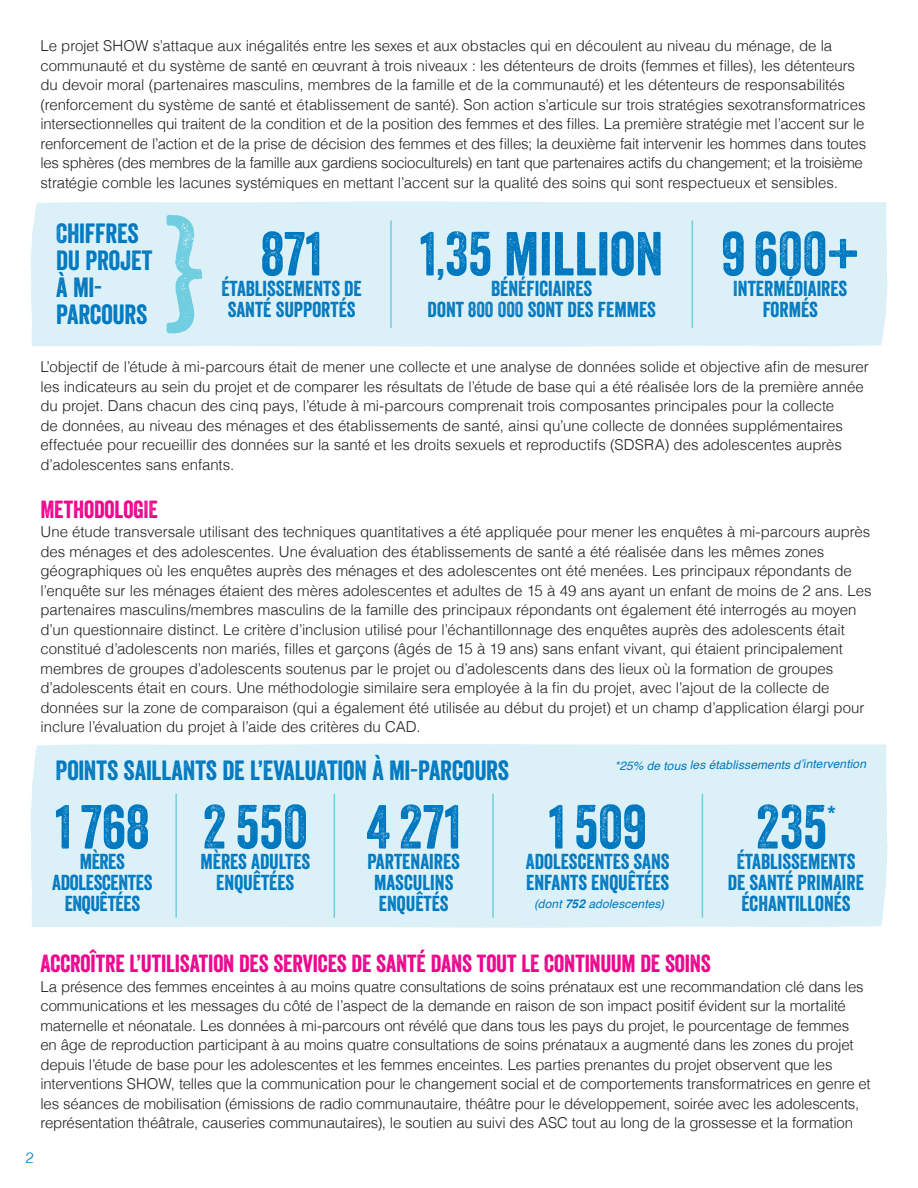
<style>
.page{position:relative;width:918px;height:1188px;background:#fff}
.page>*{position:absolute;margin:0;border:0;box-sizing:border-box;transform-origin:0 0}
.t1{font:60px "Veneer";color:#0078c0}
.t2{font:27px/27px "Veneer";letter-spacing:-.01em;color:#0078c0}
.t3{font:24px "Veneer";letter-spacing:-.005em;color:#ed028c}
.t4{font:21px/21px "Veneer";color:#0078c0;text-align:center}
.t5{font:300 15px/19.5px "Helvetica";letter-spacing:-.01em;color:#231f20}
.t6{font:300 15px "Helvetica";color:#0078c0}
.t7{font:italic 12px "Helvetica";letter-spacing:.01em;color:#0078c0}
.s1{font-size:45px}
.s2{font-weight:700}
</style>
<div class="page">
<div style="left:30px;top:202px;width:858px;height:145px;background:#dbf1f7"></div>
<svg style="left:167px;top:215px;width:35px;height:118px;background:#abe1ed"></svg>
<hr style="left:390px;top:220px;width:2px;height:108px;background:#71cee1">
<hr style="left:692px;top:220px;width:1px;height:108px;background:#71cee1">
<div style="left:30px;top:744px;width:858px;height:184px;background:#dbf1f7"></div>
<hr style="left:334px;top:794px;width:1px;height:124px;background:#71cee1">
<hr style="left:175px;top:794px;width:2px;height:124px;background:#71cee1">
<hr style="left:702px;top:794px;width:1px;height:124px;background:#71cee1">
<hr style="left:492px;top:794px;width:2px;height:124px;background:#71cee1">
<p class="t5" style="left:40px;top:35px;width:827px">Le projet SHOW s’attaque aux inégalités entre les sexes et aux obstacles qui en découlent au niveau du ménage, de la communauté et du système de santé en œuvrant à trois niveaux : les détenteurs de droits (femmes et filles), les détenteurs du devoir moral (partenaires masculins, membres de la famille et de la communauté) et les détenteurs de responsabilités (renforcement du système de santé et établissement de santé). Son action s’articule sur trois stratégies sexotransformatrices intersectionnelles qui traitent de la condition et de la position des femmes et des filles. La première stratégie met l’accent sur le renforcement de l’action et de la prise de décision des femmes et des filles; la deuxième fait intervenir les hommes dans toutes les sphères (des membres de la famille aux gardiens socioculturels) en tant que partenaires actifs du changement; et la troisième stratégie comble les lacunes systémiques en mettant l’accent sur la qualité des soins qui sont respectueux et sensibles.</p>
<h2 class="t2" style="left:56px;top:220px;width:98px">CHIFFRES<br>DU PROJET<br>À MI-<br>PARCOURS</h2>
<h1 class="t1" style="left:261px;top:217px;width:63px">871</h1>
<h3 class="t4" style="left:221px;top:278px;width:142px">ÉTABLISSEMENTS DE<br>SANTÉ SUPPORTÉS</h3>
<h1 class="t1" style="left:420px;top:217px;width:245px">1<span class="s1">,</span>35 MILLION</h1>
<h3 class="t4" style="left:428px;top:278px;width:230px">BÉNÉFICIAIRES<br>DONT 800 000 SONT DES FEMMES</h3>
<h1 class="t1" style="left:721px;top:217px;width:139px">9 600+</h1>
<h3 class="t4" style="left:733px;top:278px;width:115px">INTERMÉDIAIRES<br>FORMÉS</h3>
<p class="t5" style="left:40px;top:356px;width:830px">L’objectif de l’étude à mi-parcours était de mener une collecte et une analyse de données solide et objective afin de mesurer les indicateurs au sein du projet et de comparer les résultats de l’étude de base qui a été réalisée lors de la première année du projet. Dans chacun des cinq pays, l’étude à mi-parcours comprenait trois composantes principales pour la collecte<br>de données, au niveau des ménages et des établissements de santé, ainsi qu’une collecte de données supplémentaires effectuée pour recueillir des données sur la santé et les droits sexuels et reproductifs (SDSRA) des adolescentes auprès d’adolescentes sans enfants.</p>
<h3 class="t3" style="left:40px;top:495px;width:119px">METHODOLOGIE</h3>
<p class="t5" style="left:40px;top:521px;width:833px">Une étude transversale utilisant des techniques quantitatives a été appliquée pour mener les enquêtes à mi-parcours auprès des ménages et des adolescentes. Une évaluation des établissements de santé a été réalisée dans les mêmes zones géographiques où les enquêtes auprès des ménages et des adolescentes ont été menées. Les principaux répondants de l’enquête sur les ménages étaient des mères adolescentes et adultes de 15 à 49 ans ayant un enfant de moins de 2 ans. Les partenaires masculins/membres masculins de la famille des principaux répondants ont également été interrogés au moyen d’un questionnaire distinct. Le critère d’inclusion utilisé pour l’échantillonnage des enquêtes auprès des adolescents était constitué d’adolescents non mariés, filles et garçons (âgés de 15 à 19 ans) sans enfant vivant, qui étaient principalement membres de groupes d’adolescents soutenus par le projet ou d’adolescents dans des lieux où la formation de groupes d’adolescents était en cours. Une méthodologie similaire sera employée à la fin du projet, avec l’ajout de la collecte de données sur la zone de comparaison (qui a également été utilisée au début du projet) et un champ d’application élargi pour inclure l’évaluation du projet à l’aide des critères du CAD.</p>
<h2 class="t2" style="left:56px;top:757px;width:455px">POINTS SAILLANTS DE L’EVALUATION À MI-PARCOURS</h2>
<p class="t7" style="left:615px;top:755px;width:253px">*25% de tous les établissements d’intervention</p>
<h1 class="t1" style="left:55px;top:790px;width:95px">1768</h1>
<h3 class="t4" style="left:52px;top:851px;width:102px">MÈRES<br>ADOLESCENTES<br>ENQUÊTÉES</h3>
<h1 class="t1" style="left:203px;top:790px;width:106px">2550</h1>
<h3 class="t4" style="left:200px;top:851px;width:111px">MÈRES ADULTES<br>ENQUÊTÉES</h3>
<h1 class="t1" style="left:366px;top:790px;width:96px">4271</h1>
<h3 class="t4" style="left:368px;top:851px;width:94px">PARTENAIRES<br>MASCULINS<br>ENQUÊTÉS</h3>
<h1 class="t1" style="left:549px;top:790px;width:99px">1509</h1>
<h3 class="t4" style="left:526px;top:851px;width:145px;text-align:left">ADOLESCENTES SANS<br>ENFANTS ENQUÊTÉES</h3>
<p class="t7" style="left:534px;top:894px;width:131px">(dont <span class="s2">752</span> adolescentes)</p>
<h1 class="t1" style="left:756px;top:790px;width:73px">235</h1>
<h3 class="t4" style="left:827px;top:803px;width:10px">*</h3>
<h3 class="t4" style="left:728px;top:851px;width:138px">ÉTABLISSEMENTS<br>DE SANTÉ PRIMAIRE<br>ÉCHANTILLONÉS</h3>
<h3 class="t3" style="left:40px;top:949px;width:672px">ACCROÎTRE L’UTILISATION DES SERVICES DE SANTÉ DANS TOUT LE CONTINUUM DE SOINS</h3>
<p class="t5" style="left:40px;top:976px;width:832px">La présence des femmes enceintes à au moins quatre consultations de soins prénataux est une recommandation clé dans les communications et les messages du côté de l’aspect de la demande en raison de son impact positif évident sur la mortalité maternelle et néonatale. Les données à mi-parcours ont révélé que dans tous les pays du projet, le pourcentage de femmes<br>en âge de reproduction participant à au moins quatre consultations de soins prénataux a augmenté dans les zones du projet depuis l’étude de base pour les adolescentes et les femmes enceintes. Les parties prenantes du projet observent que les interventions SHOW, telles que la communication pour le changement social et de comportements transformatrices en genre et les séances de mobilisation (émissions de radio communautaire, théâtre pour le développement, soirée avec les adolescents, représentation théâtrale, causeries communautaires), le soutien au suivi des ASC tout au long de la grossesse et la formation</p>
<p class="t6" style="left:26px;top:1145px;width:10px">2</p>
</div>
